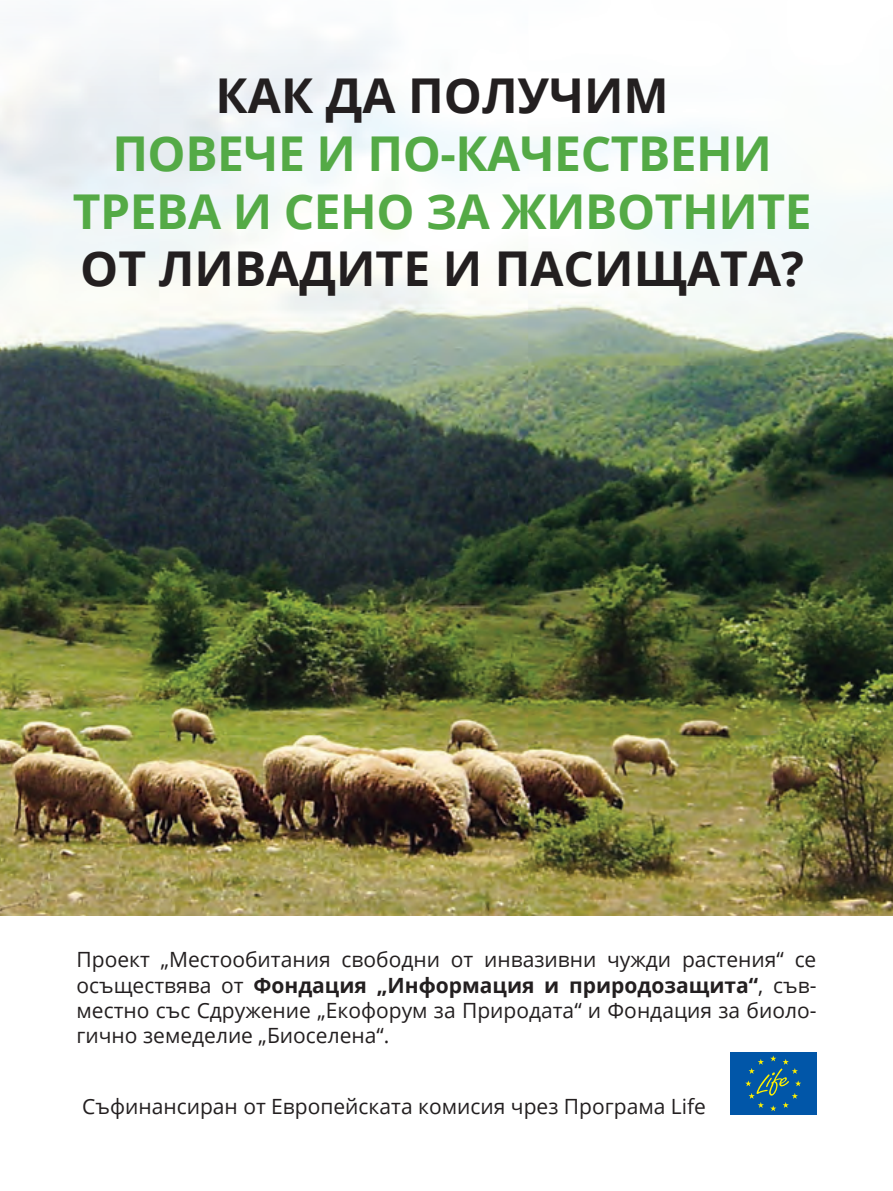
<style>
.page{position:relative;width:893px;height:1191px;background:#fff}
.page>*{position:absolute;margin:0;border:0;box-sizing:border-box;transform-origin:0 0}
.t1{font:700 48px/57.6px "Open Sans";letter-spacing:-.01em;color:#54aa46;text-align:center}
.t2{font:700 48px "Open Sans";color:#231f20}
.t3{font:21px/25.2px "Open Sans";color:#231f20;text-align:justify}
.s1{font-weight:700}
</style>
<div class="page">
<img style="left:0;top:19px;width:893px;height:897px">
<div style="left:730px;top:1052px;width:86px;height:62px;background:#0156a8"></div>
<svg style="left:745px;top:1055px;width:56px;height:56px"></svg>
<h1 class="t2" style="left:216px;top:62px;width:455px">Как да получим</h1>
<h1 class="t1" style="left:73px;top:123px;width:740px">повече и по-качествени трева и сено за животните</h1>
<h1 class="t2" style="left:80px;top:235px;width:725px">от ливадите и пасищата?</h1>
<p class="t3" style="left:77px;top:946px;width:741px">Проект „Местообитания свободни от инвазивни чужди растения“ се осъществява от <span class="s1">Фондация „И нформация и природозащита“</span>, съв&shy;местно със Сдружение „Екофорум за Природата“ и Фондация за биоло&shy;гично земеделие „Биоселена“.</p>
<p class="t3" style="left:82px;top:1093px;width:625px">Съфинансиран от Европейската комисия чрез Програма Life</p>
</div>
